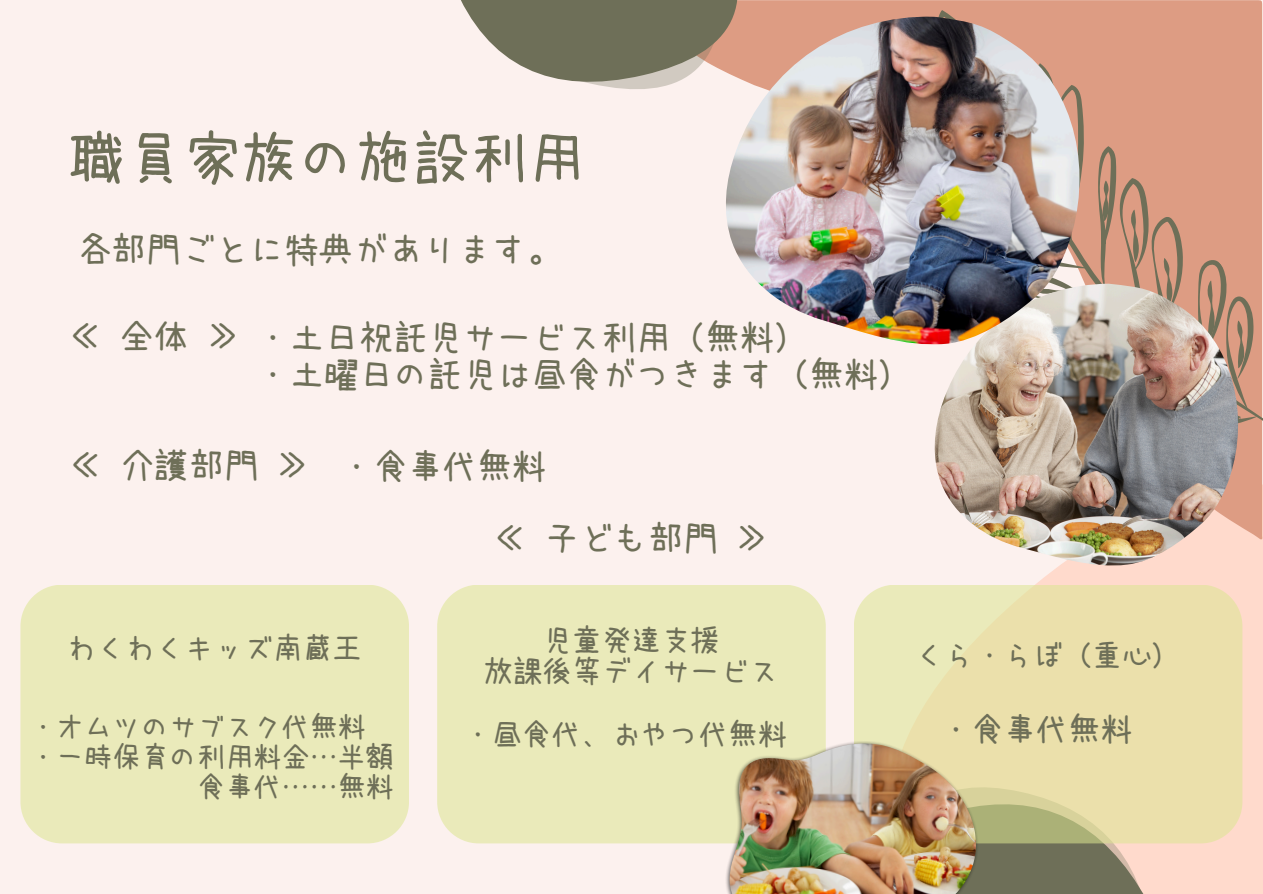
<style>
.page{position:relative;width:1263px;height:894px;background:#fff}
.page>*{position:absolute;margin:0;border:0;box-sizing:border-box;transform-origin:0 0}
.t1{font:57.3px "uzura font";color:#6e6f58}
.t2{font:35.25px "uzura font";letter-spacing:-.015em;color:#6e6f58}
.t3{font:32.7px "uzura font";letter-spacing:-.015em;color:#6e6f58}
.t4{font:30px "uzura font";letter-spacing:-.02em;color:#6e6f58}
.t5{font:28.65px "uzura font";letter-spacing:-.015em;color:#6e6f58}
</style>
<div class="page">
<div style="left:0;top:0;width:1263px;height:893px;background:#fcf1ee"></div>
<svg style="left:854px;top:539px;width:409px;height:354px;fill:#ffdacc"></svg>
<svg style="left:820px;top:0;width:443px;height:539px"></svg>
<svg style="left:906px;top:0;width:357px;height:471px;background:#e0a791"></svg>
<svg style="left:919px;top:51px;width:344px;height:411px;background:#d59c84"></svg>
<svg style="left:984px;top:712px;width:267px;height:181px;background:#baa794"></svg>
<svg style="left:461px;top:0;width:359px;height:89px;fill:#6e6f58"></svg>
<div style="left:20px;top:584px;width:389px;height:259px;background:#eaeaba;border-radius:42px"></div>
<div style="left:437px;top:584px;width:389px;height:259px;background:#eaeaba;border-radius:42px"></div>
<svg style="left:854px;top:584px;width:388px;height:259px;background:#e8dfab"></svg>
<img style="left:934px;top:283px;width:304px;height:282px">
<img style="left:723px;top:734px;width:261px;height:159px">
<img style="left:728px;top:741px;width:250px;height:152px">
<img style="left:722px;top:15px;width:363px;height:332px">
<p class="t1" style="left:69px;top:129px;width:517px">職員家族の施設利用</p>
<p class="t2" style="left:76px;top:231px;width:487px">各部門ごとに特典があります。</p>
<p class="t2" style="left:68px;top:320px;width:743px">≪ 全体 ≫ ・土日祝託児サービス利用（無料）</p>
<h2 class="t2" style="left:255px;top:356px;width:660px">・土曜日の託児は昼食がつきます（無料）</h2>
<h1 class="t2" style="left:68px;top:448px;width:244px">≪ 介護部門 ≫</h1>
<h2 class="t2" style="left:338px;top:449px;width:210px">・食事代無料</h2>
<h2 class="t2" style="left:493px;top:520px;width:278px">≪ 子ども部門 ≫</h2>
<h2 class="t4" style="left:67px;top:632px;width:297px">わくわくキッズ南蔵王</h2>
<h2 class="t4" style="left:543px;top:624px;width:179px">児童発達支援</h2>
<p class="t4" style="left:484px;top:655px;width:297px">放課後等デイサービス</p>
<h2 class="t5" style="left:28px;top:711px;width:339px">・オムツのサブスク代無料</h2>
<p class="t4" style="left:463px;top:719px;width:326px">・昼食代、おやつ代無料</p>
<p class="t5" style="left:28px;top:741px;width:367px">・一時保育の利用料金…半額</p>
<p class="t5" style="left:197px;top:772px;width:199px">食事代……無料</p>
<p class="t4" style="left:915px;top:640px;width:268px">くら・らぼ（重心）</p>
<p class="t3" style="left:939px;top:712px;width:195px">・食事代無料</p>
</div>
